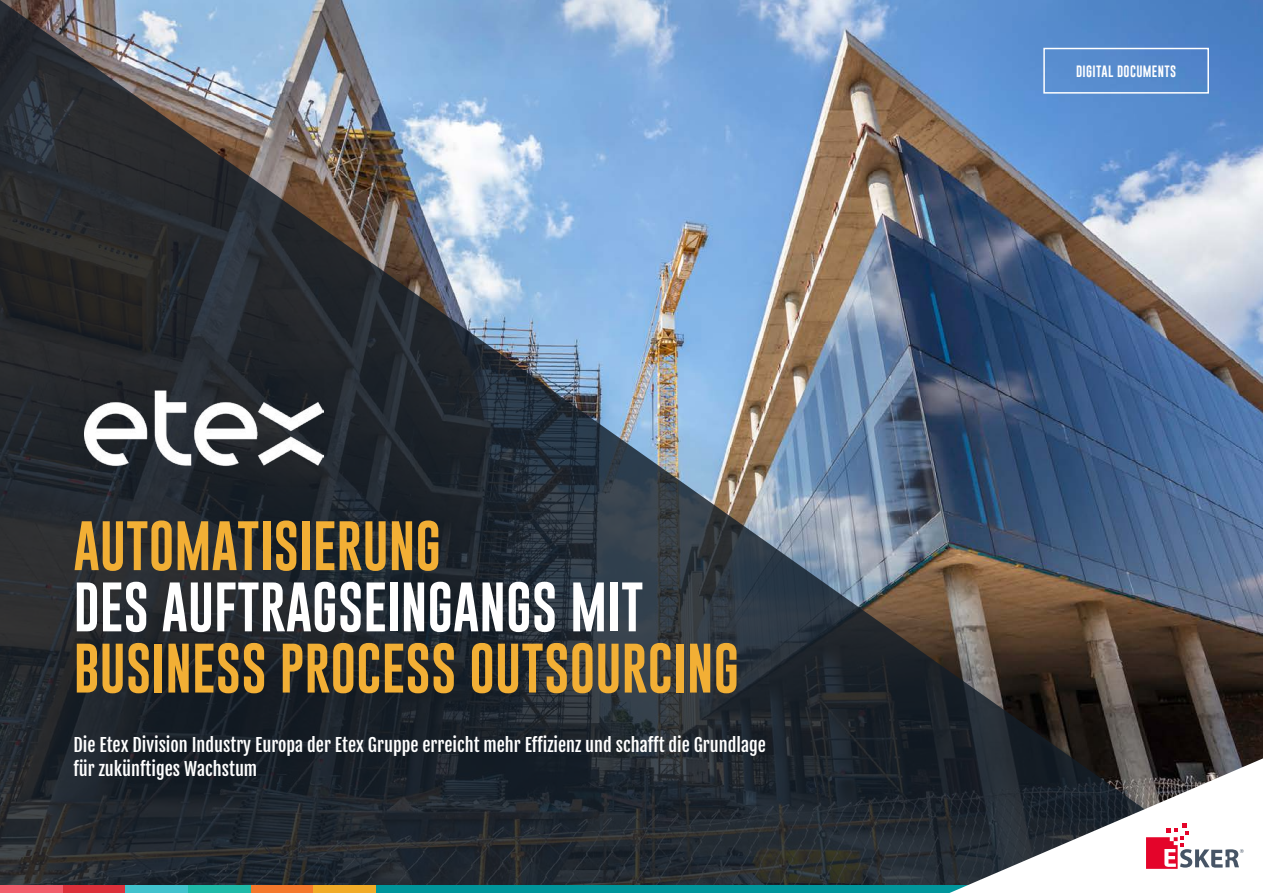
<style>
.page{position:relative;width:1263px;height:893px;background:#fff}
.page>*{position:absolute;margin:0;border:0;box-sizing:border-box;transform-origin:0 0}
.t1{font:51px "Gobold";color:#f2af35}
.t2{font:51px "Gobold";color:#fff}
.t3{font:18px/24px "Fjalla One";color:#fff}
.t4{font:12px "Gobold";letter-spacing:.03em;color:#fff}
</style>
<div class="page">
<img style="left:0;top:0;width:1263px;height:885px">
<img style="left:85px;top:370px;width:238px;height:116px">
<div style="left:0;top:885px;width:1263px;height:8px;background:#01969c"></div>
<div style="left:0;top:885px;width:63px;height:8px;background:#f15d6b"></div>
<div style="left:63px;top:885px;width:63px;height:8px;background:#db303a"></div>
<div style="left:125px;top:885px;width:63px;height:8px;background:#41c2cd"></div>
<div style="left:188px;top:885px;width:63px;height:8px;background:#1fbaa8"></div>
<div style="left:251px;top:885px;width:63px;height:8px;background:#f4782c"></div>
<div style="left:313px;top:885px;width:63px;height:8px;background:#f1ac28"></div>
<svg style="left:949px;top:758px;width:314px;height:135px"></svg>
<svg style="left:1042px;top:47px;width:168px;height:47px;background:#6293d0"></svg>
<h1 class="t1" style="left:74px;top:513px;width:369px">AUTOMATISIERUNG</h1>
<h1 class="t2" style="left:74px;top:574px;width:572px">DES AUFTRAGSEINGANGS MIT</h1>
<h1 class="t1" style="left:74px;top:635px;width:667px">BUSINESS PROCESS OUTSOURCING</h1>
<p class="t3" style="left:74px;top:732px;width:694px">Die Etex Division Industry Europa der Etex Gruppe erreicht mehr Effizienz und schafft die Grundlage für zukünftiges Wachstum</p>
<p class="t4" style="left:1076px;top:64px;width:102px">DIGITAL DOCUMENTS</p>
</div>
